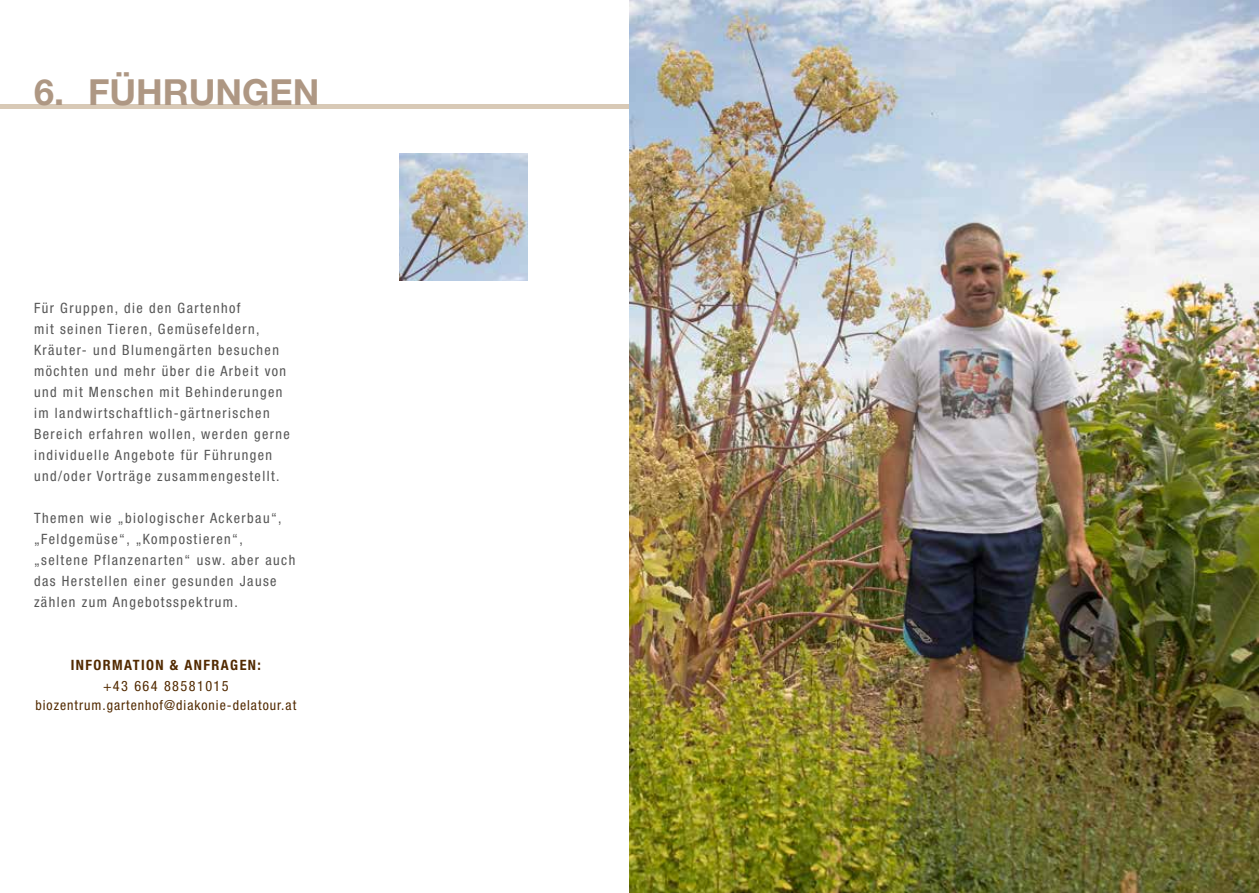
<style>
.page{position:relative;width:1259px;height:893px;background:#fff}
.page>*{position:absolute;margin:0;border:0;box-sizing:border-box;transform-origin:0 0}
.t1{font:700 36px "Helvetica Neue";color:#ae9783}
.t2{font:condensed 14.25px/21px "Helvetica Neue";letter-spacing:.1em;color:#565656}
.t3{font:700 condensed 14.25px "Helvetica Neue";letter-spacing:.1em;color:#522a00}
.t4{font:condensed 14.25px "Helvetica Neue";letter-spacing:.1em;color:#522a00}
.t5{font:condensed 13.8px "Helvetica Neue";letter-spacing:.07em;color:#522a00}
</style>
<div class="page">
<hr style="left:0;top:104px;width:629px;height:4px;background:#d8c9b6">
<img style="left:629px;top:0;width:630px;height:893px">
<img style="left:400px;top:153px;width:127px;height:128px">
<h1 class="t1" style="left:34px;top:70px;width:287px">6. FÜHRUNGEN</h1>
<p class="t2" style="left:34px;top:297px;width:257px">Für Gruppen, die den Gartenhof<br>mit seinen Tieren, Gemüsefeldern, Kräuter- und Blumengärten besuchen möchten und mehr über die Arbeit von und mit Menschen mit Behinderungen im landwirtschaftlich-gärtnerischen Bereich erfahren wollen, werden gerne individuelle Angebote für Führungen und/oder Vorträge zusammengestellt.</p>
<p class="t2" style="left:34px;top:507px;width:263px">Themen wie „biologischer Ackerbau“, „Feldgemüse“, „Kompostieren“, „seltene Pflanzenarten“ usw. aber auch das Herstellen einer gesunden Jause zählen zum Angebotsspektrum.</p>
<p class="t3" style="left:71px;top:656px;width:192px">INFORMATION &amp; ANFRAGEN:</p>
<p class="t4" style="left:103px;top:678px;width:127px">+43 664 88581015</p>
<p class="t5" style="left:35px;top:697px;width:262px">biozentrum.gartenhof@diakonie-delatour.at</p>
</div>
